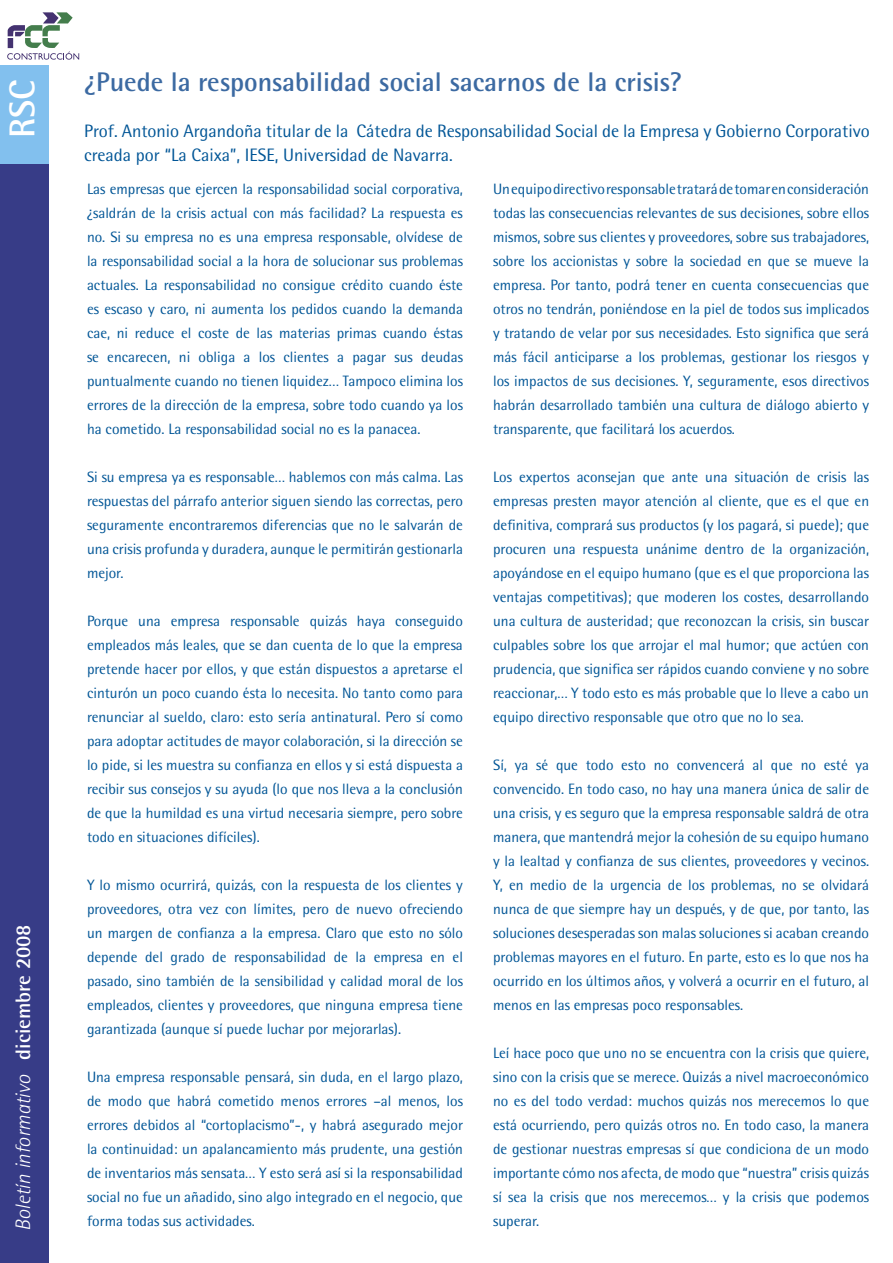
<style>
.page{position:relative;width:893px;height:1263px;background:#fff}
.page>*{position:absolute;margin:0;border:0;box-sizing:border-box;transform-origin:0 0}
.t1{font:700 36px "Rotis Semi Sans";color:#fff}
.t2{font:700 27px "Rotis Semi Sans";color:#3c6aa2}
.t3{font:italic 300 21px "Rotis Semi Sans";letter-spacing:-.005em;color:#fff}
.t4{font:18px/24px "Rotis Semi Sans";color:#005596}
.t5{font:15px/24px "Rotis Semi Sans";color:#005596;text-align:justify}
.s1{font-weight:700;font-style:normal}
</style>
<div class="page">
<div style="left:0;top:65px;width:48px;height:117px;background:#82c0ee"></div>
<div style="left:0;top:164px;width:48px;height:1099px;background:#373c87"></div>
<svg style="left:7px;top:12px;width:72px;height:48px"></svg>
<p class="t1" style="left:0;top:138px;width:60px;rotate:-90deg">RSC</p>
<p class="t3" style="left:11px;top:1231px;width:308px;rotate:-90deg">Boletín informativo <span class="s1">diciembre 2008</span></p>
<p class="t2" style="left:84px;top:65px;width:600px">¿Puede la responsabilidad social sacarnos de la crisis?</p>
<p class="t4" style="left:84px;top:118px;width:787px">Prof. Antonio Argandoña titular de la Cátedra de Responsabilidad Social de la Empresa y Gobierno Corporativo creada por “La Caixa”, IESE, Universidad de Navarra.</p>
<p class="t5" style="left:87px;top:177px;width:377px">Las empresas que ejercen la responsabilidad social corporativa, ¿saldrán de la crisis actual con más facilidad? La respuesta es no. Si su empresa no es una empresa responsable, olvídese de la responsabilidad social a la hora de solucionar sus problemas actuales. La responsabilidad no consigue crédito cuando éste es escaso y caro, ni aumenta los pedidos cuando la demanda cae, ni reduce el coste de las materias primas cuando éstas se encarecen, ni obliga a los clientes a pagar sus deudas puntualmente cuando no tienen liquidez… Tampoco elimina los errores de la dirección de la empresa, sobre todo cuando ya los ha cometido. La responsabilidad social no es la panacea.</p>
<p class="t5" style="left:87px;top:465px;width:377px">Si su empresa ya es responsable… hablemos con más calma. Las respuestas del párrafo anterior siguen siendo las correctas, pero seguramente encontraremos diferencias que no le salvarán de una crisis profunda y duradera, aunque le permitirán gestionarla mejor.</p>
<p class="t5" style="left:87px;top:609px;width:378px">Porque una empresa responsable quizás haya conseguido empleados más leales, que se dan cuenta de lo que la empresa pretende hacer por ellos, y que están dispuestos a apretarse el cinturón un poco cuando ésta lo necesita. No tanto como para renunciar al sueldo, claro: esto sería antinatural. Pero sí como para adoptar actitudes de mayor colaboración, si la dirección se lo pide, si les muestra su confianza en ellos y si está dispuesta a recibir sus consejos y su ayuda (lo que nos lleva a la conclusión de que la humildad es una virtud necesaria siempre, pero sobre todo en situaciones difíciles).</p>
<p class="t5" style="left:87px;top:873px;width:378px">Y lo mismo ocurrirá, quizás, con la respuesta de los clientes y proveedores, otra vez con límites, pero de nuevo ofreciendo un margen de confianza a la empresa. Claro que esto no sólo depende del grado de responsabilidad de la empresa en el pasado, sino también de la sensibilidad y calidad moral de los empleados, clientes y proveedores, que ninguna empresa tiene garantizada (aunque sí puede luchar por mejorarlas).</p>
<p class="t5" style="left:87px;top:1065px;width:377px">Una empresa responsable pensará, sin duda, en el largo plazo, de modo que habrá cometido menos errores –al menos, los errores debidos al “cortoplacismo”-, y habrá asegurado mejor la continuidad: un apalancamiento más prudente, una gestión de inventarios más sensata… Y esto será así si la responsabilidad social no fue un añadido, sino algo integrado en el negocio, que forma todas sus actividades.</p>
<p class="t5" style="left:493px;top:177px;width:377px">Un equipo directivo responsable tratará de tomar en consideración todas las consecuencias relevantes de sus decisiones, sobre ellos mismos, sobre sus clientes y proveedores, sobre sus trabajadores, sobre los accionistas y sobre la sociedad en que se mueve la empresa. Por tanto, podrá tener en cuenta consecuencias que otros no tendrán, poniéndose en la piel de todos sus implicados y tratando de velar por sus necesidades. Esto significa que será más fácil anticiparse a los problemas, gestionar los riesgos y los impactos de sus decisiones. Y, seguramente, esos directivos habrán desarrollado también una cultura de diálogo abierto y transparente, que facilitará los acuerdos.</p>
<p class="t5" style="left:493px;top:465px;width:378px">Los expertos aconsejan que ante una situación de crisis las empresas presten mayor atención al cliente, que es el que en definitiva, comprará sus productos (y los pagará, si puede); que procuren una respuesta unánime dentro de la organización, apoyándose en el equipo humano (que es el que proporciona las ventajas competitivas); que moderen los costes, desarrollando una cultura de austeridad; que reconozcan la crisis, sin buscar culpables sobre los que arrojar el mal humor; que actúen con prudencia, que significa ser rápidos cuando conviene y no sobre reaccionar,… Y todo esto es más probable que lo lleve a cabo un equipo directivo responsable que otro que no lo sea.</p>
<p class="t5" style="left:493px;top:753px;width:378px">Sí, ya sé que todo esto no convencerá al que no esté ya convencido. En todo caso, no hay una manera única de salir de una crisis, y es seguro que la empresa responsable saldrá de otra manera, que mantendrá mejor la cohesión de su equipo humano y la lealtad y confianza de sus clientes, proveedores y vecinos.<br>Y, en medio de la urgencia de los problemas, no se olvidará nunca de que siempre hay un después, y de que, por tanto, las soluciones desesperadas son malas soluciones si acaban creando problemas mayores en el futuro. En parte, esto es lo que nos ha ocurrido en los últimos años, y volverá a ocurrir en el futuro, al menos en las empresas poco responsables.</p>
<p class="t5" style="left:493px;top:1041px;width:377px">Leí hace poco que uno no se encuentra con la crisis que quiere, sino con la crisis que se merece. Quizás a nivel macroeconómico no es del todo verdad: muchos quizás nos merecemos lo que está ocurriendo, pero quizás otros no. En todo caso, la manera de gestionar nuestras empresas sí que condiciona de un modo importante cómo nos afecta, de modo que “nuestra” crisis quizás sí sea la crisis que nos merecemos… y la crisis que podemos superar.</p>
</div>
